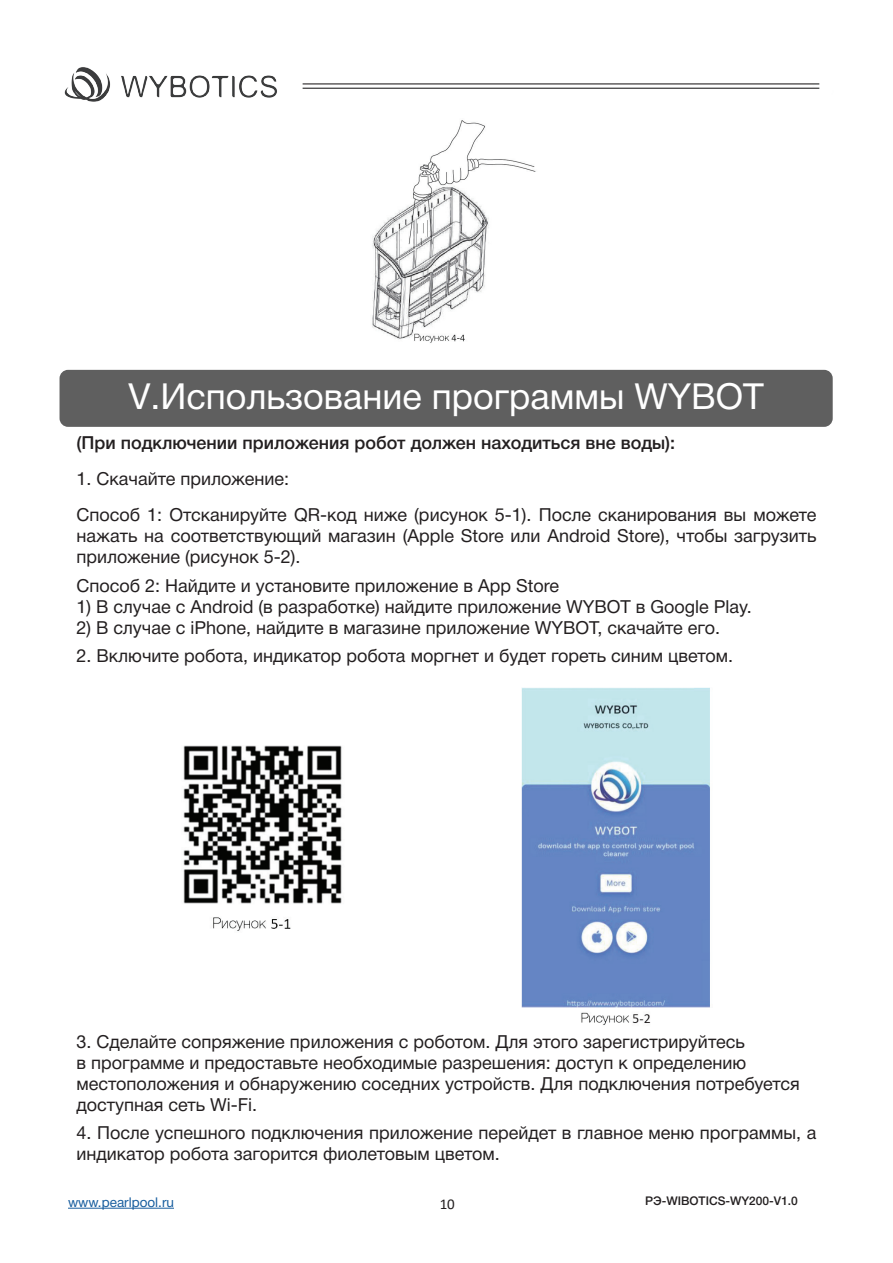
<style>
.page{position:relative;width:893px;height:1263px;background:#fff}
.page>*{position:absolute;margin:0;border:0;box-sizing:border-box;transform-origin:0 0}
.t1{font:36px "Helvetica 5 Normal";color:#fff}
.t2{font:18px/21px "Helvetica 5 Normal";color:#231f20}
.t3{font:18px "Helvetica 6 Medium";color:#231f20}
.t4{font:15px "Calibri";color:#231f20}
.t5{font:13.5px "Helvetica 5 Normal";color:#175d9e}
.t6{font:12px "Helvetica 6 Medium";color:#231f20}
</style>
<div class="page">
<hr style="left:68px;top:1208px;width:106px;height:1px;background:#175d9e">
<img style="left:64px;top:67px;width:756px;height:35px">
<div style="left:60px;top:370px;width:773px;height:57px;background:#5f5f5f;border-radius:9px"></div>
<img style="left:372px;top:120px;width:164px;height:223px">
<img style="left:183px;top:745px;width:159px;height:186px">
<img style="left:521px;top:687px;width:189px;height:338px">
<h1 class="t1" style="left:128px;top:377px;width:637px">V.Использование программы WYBOT</h1>
<p class="t3" style="left:77px;top:433px;width:600px">(При подключении приложения робот должен находиться вне воды):</p>
<p class="t2" style="left:77px;top:461px;width:741px;line-height:36px">1. Скачайте приложение:<br>Способ 1: Отсканируйте QR-код ниже (рисунок 5-1). После сканирования вы можете</p>
<p class="t2" style="left:77px;top:526px;width:741px">нажать на соответствующий магазин (Apple Store или Android Store), чтобы загрузить приложение (рисунок 5-2).</p>
<p class="t2" style="left:77px;top:575px;width:484px">Способ 2: Найдите и установите приложение в App Store</p>
<p class="t2" style="left:77px;top:596px;width:677px">1) В случае c Android (в разработке) найдите приложение WYBOT в Google Play.</p>
<p class="t2" style="left:77px;top:617px;width:645px">2) В случае с iPhone, найдите в магазине приложение WYBOT, скачайте его.</p>
<p class="t2" style="left:77px;top:646px;width:658px">2. Включите робота, индикатор робота моргнет и будет гореть синим цветом.</p>
<p class="t2" style="left:77px;top:1031px;width:725px">3. Сделайте сопряжение приложения с роботом. Для этого зарегистрируйтесь<br>в программе и предоставьте необходимые разрешения: доступ к определению местоположения и обнаружению соседних устройств. Для подключения потребуется доступная сеть Wi-Fi.</p>
<p class="t2" style="left:77px;top:1123px;width:741px">4. После успешного подключения приложение перейдет в главное меню программы, а индикатор робота загорится фиолетовым цветом.</p>
<p class="t5" style="left:68px;top:1195px;width:107px">www.pearlpool.ru</p>
<p class="t4" style="left:440px;top:1193px;width:17px">10</p>
<p class="t6" style="left:645px;top:1194px;width:154px">РЭ-WIBOTICS-WY200-V1.0</p>
</div>
